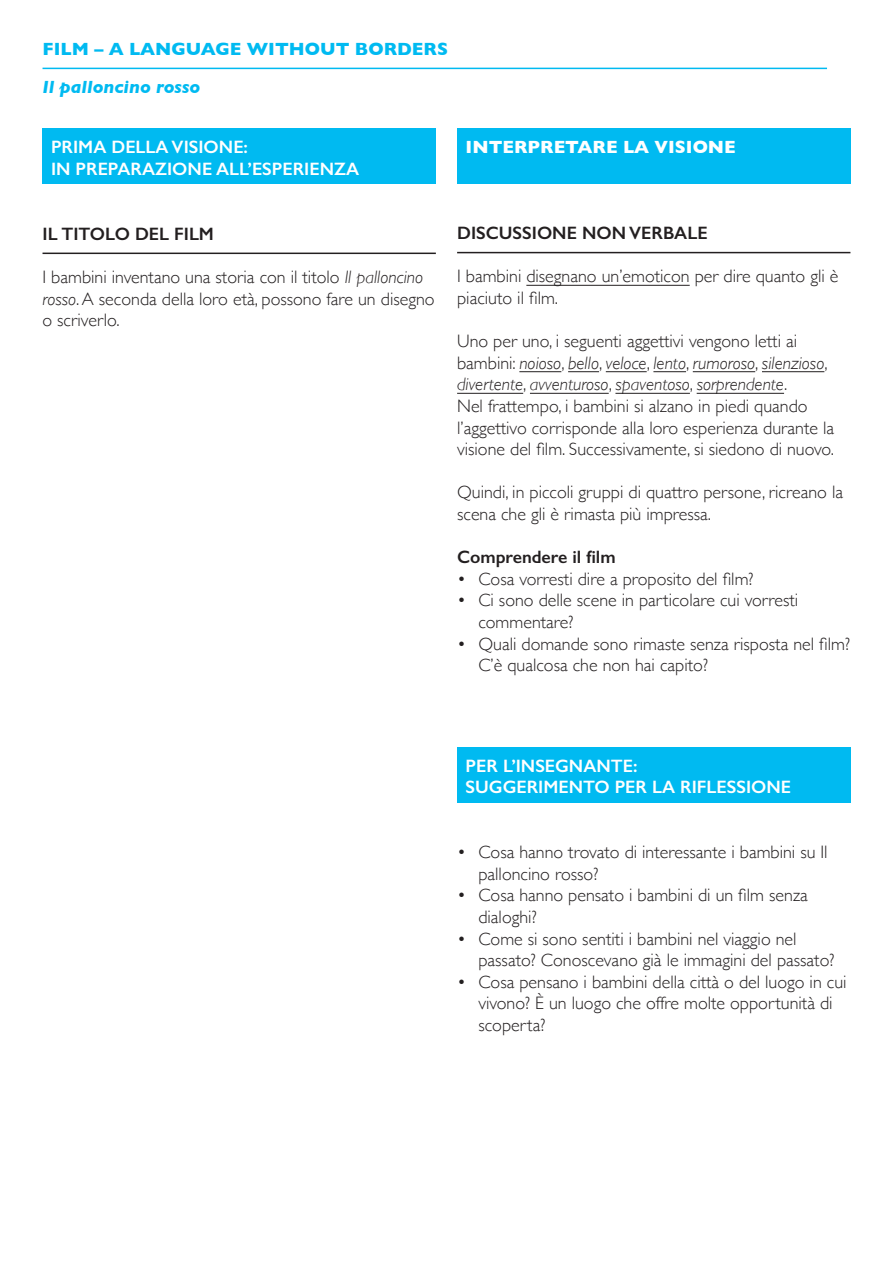
<style>
.page{position:relative;width:893px;height:1263px;background:#fff}
.page>*{position:absolute;margin:0;border:0;box-sizing:border-box;transform-origin:0 0}
.t1{font:300 18px/21.6px "Gill Sans";color:#231f20}
.t2{font:600 18px/21.6px "Gill Sans";color:#fff}
.t3{font:600 18px "Gill Sans";color:#231f20}
.t4{font:700 18px "Gill Sans";color:#00baf1}
.t5{font:700 18px "Gill Sans";color:#fff}
.t6{font:italic 700 18px "Gill Sans";color:#00baf1}
.s1{font-style:italic}
</style>
<div class="page">
<div style="left:43px;top:129px;width:393px;height:55px;background:#00baf1"></div>
<div style="left:457px;top:747px;width:393px;height:55px;background:#00baf1"></div>
<div style="left:457px;top:129px;width:393px;height:55px;background:#00baf1"></div>
<hr style="left:43px;top:68px;width:784px;height:1px;background:#00baf1">
<hr style="left:43px;top:253px;width:393px;height:1px;background:#231f20">
<hr style="left:457px;top:252px;width:393px;height:1px;background:#231f20">
<hr style="left:526px;top:285px;width:164px;height:1px;background:#231f20">
<hr style="left:519px;top:371px;width:42px;height:1px;background:#231f20">
<hr style="left:568px;top:371px;width:31px;height:1px;background:#231f20">
<hr style="left:606px;top:371px;width:41px;height:1px;background:#231f20">
<hr style="left:653px;top:371px;width:33px;height:1px;background:#231f20">
<hr style="left:693px;top:371px;width:62px;height:1px;background:#231f20">
<hr style="left:762px;top:371px;width:62px;height:1px;background:#231f20">
<hr style="left:457px;top:393px;width:66px;height:1px;background:#231f20">
<hr style="left:530px;top:393px;width:79px;height:1px;background:#231f20">
<hr style="left:615px;top:393px;width:75px;height:1px;background:#231f20">
<hr style="left:697px;top:393px;width:87px;height:1px;background:#231f20">
<p class="t4" style="left:43px;top:35px;width:407px">FILM – A LANGUAGE WITHOUT BORDERS</p>
<p class="t6" style="left:43px;top:77px;width:159px">Il palloncino rosso</p>
<p class="t2" style="left:51px;top:136px;width:310px">PRIMA DELLA VISIONE:<br>IN PREPARAZIONE ALL’ESPERIENZA</p>
<p class="t5" style="left:466px;top:132px;width:272px">INTERPRETARE LA VISIONE</p>
<p class="t3" style="left:43px;top:223px;width:173px">IL TITOLO DEL FILM</p>
<p class="t1" style="left:43px;top:265px;width:394px">I bambini inventano una storia con il titolo <span class="s1">Il palloncino rosso</span>. A seconda della loro età, possono fare un disegno o scriverlo.</p>
<p class="t3" style="left:457px;top:222px;width:252px">DISCUSSIONE NON VERBALE</p>
<p class="t1" style="left:457px;top:265px;width:383px">I bambini disegnano un’emoticon per dire quanto gli è piaciuto il film.</p>
<p class="t1" style="left:457px;top:330px;width:379px">Uno per uno, i seguenti aggettivi vengono letti ai bambini: <span class="s1">noioso</span>, <span class="s1">bello</span>, <span class="s1">veloce</span>, <span class="s1">lento</span>, <span class="s1">rumoroso</span>, <span class="s1">silenzioso</span>, <span class="s1">divertente</span>, <span class="s1">avventuroso</span>, <span class="s1">spaventoso</span>, <span class="s1">sorprendente</span>.<br>Nel frattempo, i bambini si alzano in piedi quando l’aggettivo corrisponde alla loro esperienza durante la visione del film. Successivamente, si siedono di nuovo.</p>
<p class="t1" style="left:457px;top:481px;width:387px">Quindi, in piccoli gruppi di quattro persone, ricreano la scena che gli è rimasta più impressa.</p>
<p class="t3" style="left:457px;top:546px;width:160px">Comprendere il film</p>
<p class="t1" style="left:457px;top:567px;width:298px">• Cosa vorresti dire a proposito del film?</p>
<p class="t1" style="left:478px;top:589px;width:321px;text-indent:-21px">• Ci sono delle scene in particolare cui vorresti commentare?</p>
<p class="t1" style="left:478px;top:632px;width:373px;text-indent:-21px">• Quali domande sono rimaste senza risposta nel film?<br>C’è qualcosa che non hai capito?</p>
<p class="t2" style="left:466px;top:755px;width:327px">PER L’INSEGNANTE:<br>SUGGERIMENTO PER LA RIFLESSIONE</p>
<p class="t1" style="left:478px;top:840px;width:351px;text-indent:-21px">• Cosa hanno trovato di interessante i bambini su Il palloncino rosso?</p>
<p class="t1" style="left:478px;top:884px;width:331px;text-indent:-21px">• Cosa hanno pensato i bambini di un film senza dialoghi?</p>
<p class="t1" style="left:478px;top:927px;width:358px;text-indent:-21px">• Come si sono sentiti i bambini nel viaggio nel passato? Conoscevano già le immagini del passato?</p>
<p class="t1" style="left:478px;top:970px;width:370px;text-indent:-21px">• Cosa pensano i bambini della città o del luogo in cui vivono? È un luogo che offre molte opportunità di scoperta?</p>
</div>
